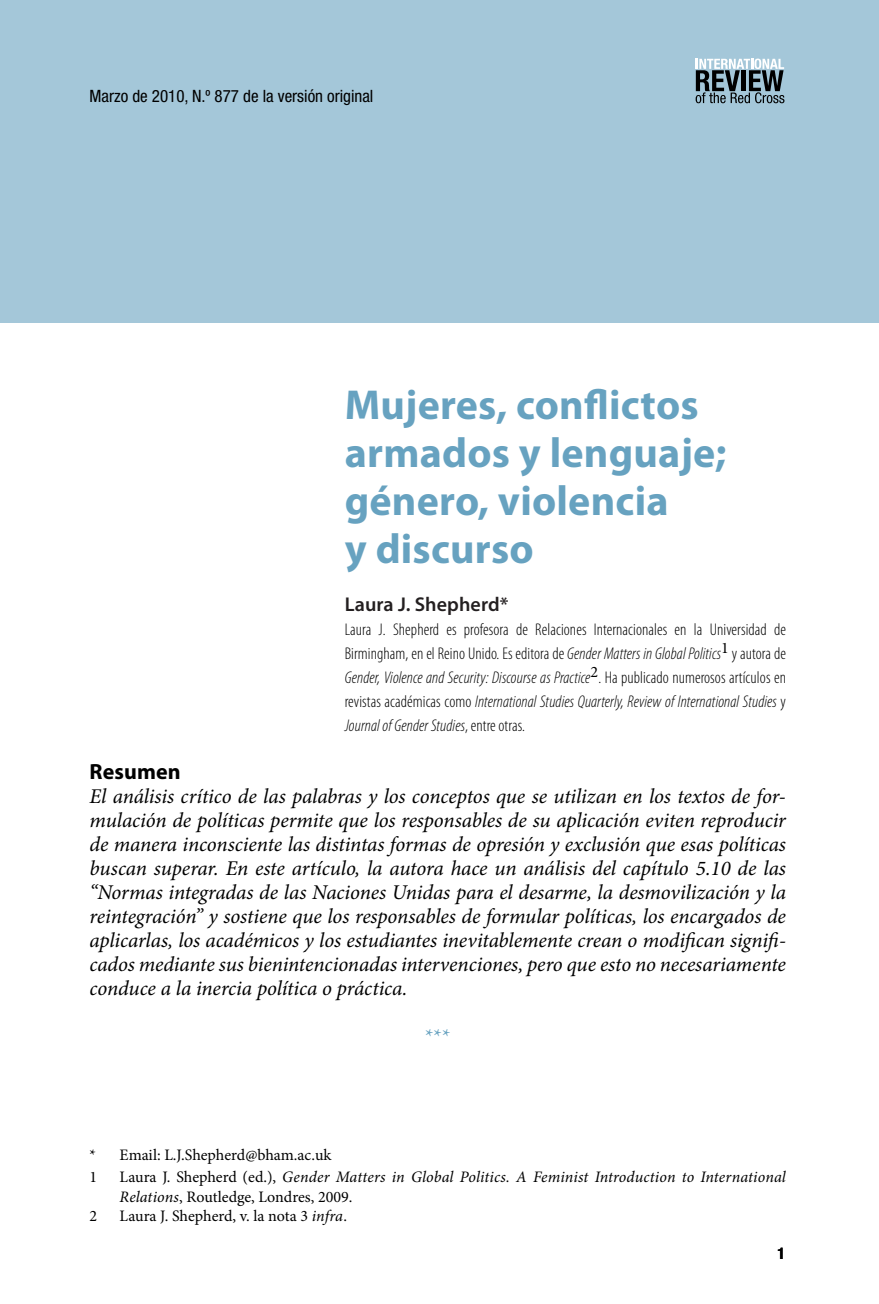
<style>
.page{position:relative;width:879px;height:1304px;background:#fff}
.page>*{position:absolute;margin:0;border:0;box-sizing:border-box;transform-origin:0 0}
.t1{font:700 42px/48px "Myriad Pro";letter-spacing:.005em;color:#67a2c0}
.t2{font:700 22px "Myriad Pro";letter-spacing:.005em;color:#000}
.t3{font:italic 21px/24px "Minion Pro";letter-spacing:-.005em;color:#000;text-align:justify}
.t4{font:21px "Minion Pro";color:#67a2c0}
.t5{font:600 20px "Myriad Pro";letter-spacing:.005em;color:#231f20}
.t6{font:300 condensed 17px/24px "Myriad Pro";letter-spacing:.005em;color:#000;text-align:justify}
.t7{font:condensed 17px "Helvetica Neue LT Std";color:#000}
.t8{font:italic 16px/19.2px "Minion Pro";letter-spacing:.005em;color:#000}
.t9{font:16px "Minion Pro";letter-spacing:-.005em;color:#000}
.t10{font:700 condensed 16px "Helvetica Neue LT Std";color:#000}
.s1{font-style:italic}
.s2{font-style:normal}
</style>
<div class="page">
<div style="left:0;top:0;width:879px;height:323px;background:#a4c7d9"></div>
<svg style="left:696px;top:59px;width:88px;height:44px"></svg>
<p class="t7" style="left:90px;top:86px;width:285px">Marzo de 2010, N.º 877 de la versión original</p>
<h1 class="t1" style="left:345px;top:379px;width:383px">Mujeres, conflictos armados y lenguaje; género, violencia<br>y discurso</h1>
<p class="t5" style="left:345px;top:591px;width:165px">Laura J. Shepherd*</p>
<p class="t6" style="left:345px;top:617px;width:443px">Laura J. Shepherd es profesora de Relaciones Internacionales en la Universidad de Birmingham, en el Reino Unido. Es editora de <span class="s1">Gender Matters in Global Politics</span><sup>1</sup> y autora de <span class="s1">Gender, Violence and Security: Discourse as Practice</span><sup>2</sup>. Ha publicado numerosos artículos en revistas académicas como <span class="s1">International Studies Quarterly, Review of International Studies</span> y <span class="s1">Journal of Gender Studies</span>, entre otras.</p>
<p class="t2" style="left:90px;top:757px;width:93px">Resumen</p>
<p class="t3" style="left:90px;top:784px;width:698px">El análisis crítico de las palabras y los conceptos que se utilizan en los textos de for&shy;mulación de políticas permite que los responsables de su aplicación eviten reproducir de manera inconsciente las distintas formas de opresión y exclusión que esas políticas buscan superar. En este artículo, la autora hace un análisis del capítulo 5.10 de las “Normas integradas de las Naciones Unidas para el desarme, la desmovilización y la reintegración” y sostiene que los responsables de formular políticas, los encargados de aplicarlas, los académicos y los estudiantes inevitablemente crean o modifican signifi&shy;cados mediante sus bienintencionadas intervenciones, pero que esto no necesariamente conduce a la inercia política o práctica.</p>
<p class="t4" style="left:425px;top:1022px;width:27px">***</p>
<p class="t9" style="left:90px;top:1144px;width:243px">* Email: L.J.Shepherd@bham.ac.uk</p>
<p class="t9" style="left:90px;top:1167px;width:9px">1</p>
<p class="t8" style="left:120px;top:1168px;width:668px"><span class="s2">Laura J. Shepherd (ed.),</span> Gender Matters in Global Politics. A Feminist Introduction to International<br>Relations<span class="s2">, Routledge, Londres, 2009.</span></p>
<p class="t9" style="left:90px;top:1205px;width:9px">2</p>
<p class="t9" style="left:120px;top:1205px;width:229px">Laura J. Shepherd, v. la nota 3 <span class="s1">infra</span>.</p>
<p class="t10" style="left:777px;top:1243px;width:9px">1</p>
</div>
